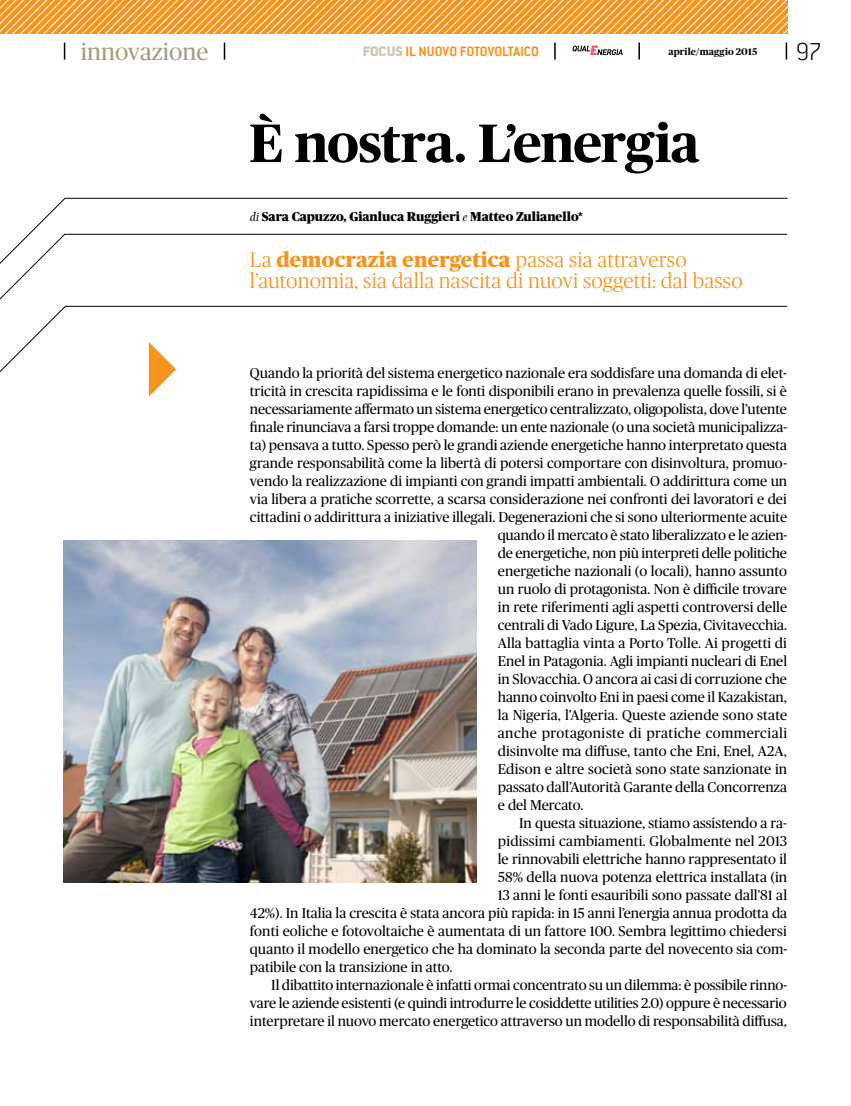
<style>
.page{position:relative;width:851px;height:1106px;background:#fff}
.page>*{position:absolute;margin:0;border:0;box-sizing:border-box;transform-origin:0 0}
.t1{font:700 54px "Publico";letter-spacing:-.015em;color:#000}
.t2{font:200 27px "Conduit ITC Std";color:#000}
.t3{font:24px "Publico";color:#a39f7f}
.t4{font:300 21px/21px "Publico";letter-spacing:.01em;color:#f7941e}
.t5{font:700 15px "Conduit ITC Std";letter-spacing:-.005em;color:#f7941e}
.t6{font:14.25px "Publico";color:#000}
.t7{font:14.25px "Publico";letter-spacing:.03em;color:#000}
.t8{font:900 12.75px "Publico";color:#000}
.t9{font:700 9.75px "Publico";letter-spacing:.015em;color:#000}
.s1{font-weight:900;color:#cdc9b6}
.s2{font-family:"Photina MT Std";font-weight:400;font-style:italic}
.s3{font-weight:900}
</style>
<div class="page">
<svg style="left:0;top:0;width:787px;height:34px;background:#f8a747"></svg>
<svg style="left:572px;top:46px;width:50px;height:9px"></svg>
<svg style="left:785px;top:43px;width:2px;height:17px"></svg>
<svg style="left:638px;top:43px;width:2px;height:17px"></svg>
<svg style="left:554px;top:43px;width:1px;height:17px"></svg>
<svg style="left:28px;top:198px;width:759px;height:36px"></svg>
<svg style="left:0;top:234px;width:787px;height:72px"></svg>
<svg style="left:64px;top:43px;width:1px;height:17px"></svg>
<svg style="left:224px;top:43px;width:1px;height:17px"></svg>
<svg style="left:0;top:306px;width:787px;height:273px"></svg>
<img style="left:64px;top:540px;width:412px;height:342px">
<h3 class="t3" style="left:81px;top:38px;width:129px">innovazione</h3>
<p class="t5" style="left:363px;top:42px;width:178px"><span class="s1">FOCUS</span> IL NUOVO FOTOVOLTAICO</p>
<p class="t9" style="left:668px;top:46px;width:90px">aprile/maggio 2015</p>
<h2 class="t2" style="left:795px;top:35px;width:28px">97</h2>
<h1 class="t1" style="left:249px;top:113px;width:451px">è nostra. L’energia</h1>
<p class="t8" style="left:250px;top:209px;width:334px"><span class="s2">di</span> Sara Capuzzo, Gianluca Ruggieri <span class="s2">e</span> Matteo Zulianello*</p>
<h3 class="t4" style="left:250px;top:249px;width:494px">La <span class="s3">democrazia energetica</span> passa sia attraverso l’autonomia, sia dalla nascita di nuovi soggetti: dal basso</h3>
<p class="t6" style="left:250px;top:365px;width:538px">Quando la priorità del sistema energetico nazionale era soddisfare una domanda di elet-</p>
<p class="t6" style="left:250px;top:383px;width:538px">tricità in crescita rapidissima e le fonti disponibili erano in prevalenza quelle fossili, si è</p>
<p class="t6" style="left:250px;top:401px;width:538px">necessariamente affermato un sistema energetico centralizzato, oligopolista, dove l’utente</p>
<p class="t6" style="left:250px;top:419px;width:538px">finale rinunciava a farsi troppe domande: un ente nazionale (o una società municipalizza-</p>
<p class="t6" style="left:250px;top:437px;width:538px">ta) pensava a tutto. Spesso però le grandi aziende energetiche hanno interpretato questa</p>
<p class="t6" style="left:250px;top:455px;width:538px">grande responsabilità come la libertà di potersi comportare con disinvoltura, promuo-</p>
<p class="t6" style="left:250px;top:473px;width:538px">vendo la realizzazione di impianti con grandi impatti ambientali. O addirittura come un</p>
<p class="t6" style="left:250px;top:491px;width:538px">via libera a pratiche scorrette, a scarsa considerazione nei confronti dei lavoratori e dei</p>
<p class="t6" style="left:250px;top:509px;width:538px">cittadini o addirittura a iniziative illegali. Degenerazioni che si sono ulteriormente acuite</p>
<p class="t6" style="left:497px;top:527px;width:291px">quando il mercato è stato liberalizzato e le azien-</p>
<p class="t6" style="left:497px;top:545px;width:291px">de energetiche, non più interpreti delle politiche</p>
<p class="t6" style="left:497px;top:563px;width:290px">energetiche nazionali (o locali), hanno assunto</p>
<p class="t6" style="left:497px;top:581px;width:291px">un ruolo di protagonista. Non è difficile trovare</p>
<p class="t6" style="left:497px;top:599px;width:291px">in rete riferimenti agli aspetti controversi delle</p>
<p class="t6" style="left:497px;top:617px;width:291px">centrali di Vado Ligure, La Spezia, Civitavecchia.</p>
<p class="t6" style="left:497px;top:635px;width:290px">Alla battaglia vinta a Porto Tolle. Ai progetti di</p>
<p class="t6" style="left:497px;top:653px;width:291px">Enel in Patagonia. Agli impianti nucleari di Enel</p>
<p class="t6" style="left:497px;top:671px;width:291px">in Slovacchia. O ancora ai casi di corruzione che</p>
<p class="t6" style="left:497px;top:689px;width:290px">hanno coinvolto Eni in paesi come il Kazakistan,</p>
<p class="t6" style="left:497px;top:707px;width:291px">la Nigeria, l’Algeria. Queste aziende sono state</p>
<p class="t7" style="left:497px;top:725px;width:291px">anche protagoniste di pratiche commerciali</p>
<p class="t6" style="left:497px;top:743px;width:290px">disinvolte ma diffuse, tanto che Eni, Enel, A2A,</p>
<p class="t6" style="left:497px;top:761px;width:291px">Edison e altre società sono state sanzionate in</p>
<p class="t6" style="left:497px;top:779px;width:291px">passato dall’Autorità Garante della Concorrenza</p>
<p class="t6" style="left:497px;top:797px;width:87px">e del Mercato.</p>
<p class="t6" style="left:519px;top:815px;width:269px">In questa situazione, stiamo assistendo a ra-</p>
<p class="t6" style="left:497px;top:833px;width:291px">pidissimi cambiamenti. Globalmente nel 2013</p>
<p class="t6" style="left:497px;top:851px;width:290px">le rinnovabili elettriche hanno rappresentato il</p>
<p class="t6" style="left:497px;top:869px;width:291px">58% della nuova potenza elettrica installata (in</p>
<p class="t6" style="left:497px;top:887px;width:291px">13 anni le fonti esauribili sono passate dall’81 al</p>
<p class="t6" style="left:250px;top:905px;width:538px">42%). In Italia la crescita è stata ancora più rapida: in 15 anni l’energia annua prodotta da</p>
<p class="t6" style="left:250px;top:923px;width:538px">fonti eoliche e fotovoltaiche è aumentata di un fattore 100. Sembra legittimo chiedersi</p>
<p class="t6" style="left:250px;top:941px;width:539px">quanto il modello energetico che ha dominato la seconda parte del novecento sia com-</p>
<p class="t6" style="left:250px;top:959px;width:204px">patibile con la transizione in atto.</p>
<p class="t6" style="left:271px;top:977px;width:517px">Il dibattito internazionale è infatti ormai concentrato su un dilemma: è possibile rinno-</p>
<p class="t6" style="left:250px;top:995px;width:538px">vare le aziende esistenti (e quindi introdurre le cosiddette utilities 2.0) oppure è necessario</p>
<p class="t6" style="left:250px;top:1013px;width:538px">interpretare il nuovo mercato energetico attraverso un modello di responsabilità diffusa,</p>
</div>
